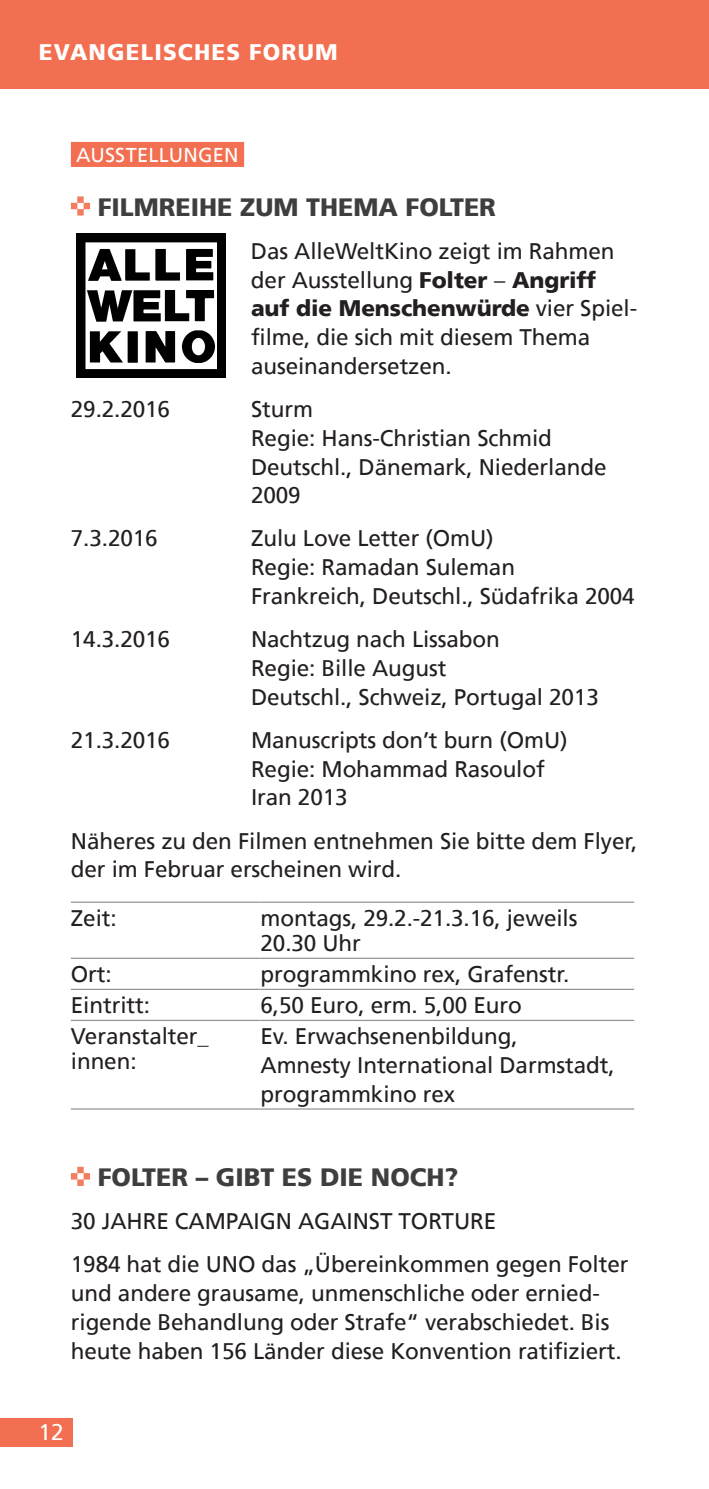
<style>
.page{position:relative;width:709px;height:1489px;background:#fff}
.page>*{position:absolute;margin:0;border:0;box-sizing:border-box;transform-origin:0 0}
.t1{font:900 25px "Frutiger";color:#3e3e3f}
.t2{font:22.5px/28.8px "Frutiger";letter-spacing:-.005em;color:#231f20}
.t3{font:900 22.5px "Frutiger";letter-spacing:.05em;color:#fff}
.t4{font:22.5px "Frutiger";color:#fff}
.t5{font:20px "Frutiger";letter-spacing:.01em;color:#fff}
.s1{font-weight:900}
</style>
<div class="page">
<div style="left:0;top:1417px;width:73px;height:29px;background:#f36f51"></div>
<div style="left:0;top:0;width:709px;height:89px;background:#f36f51"></div>
<div style="left:71px;top:142px;width:173px;height:25px;background:#f36f51"></div>
<svg style="left:71px;top:196px;width:19px;height:19px"></svg>
<hr style="left:71px;top:901px;width:189px;height:1px;background:#939598">
<hr style="left:260px;top:901px;width:374px;height:1px;background:#939598">
<hr style="left:71px;top:957px;width:189px;height:1px;background:#939598">
<hr style="left:260px;top:957px;width:374px;height:1px;background:#939598">
<hr style="left:71px;top:988px;width:189px;height:1px;background:#939598">
<hr style="left:260px;top:988px;width:374px;height:1px;background:#939598">
<hr style="left:71px;top:1019px;width:189px;height:1px;background:#939598">
<hr style="left:260px;top:1019px;width:374px;height:1px;background:#939598">
<hr style="left:71px;top:1108px;width:189px;height:1px;background:#939598">
<hr style="left:260px;top:1108px;width:374px;height:1px;background:#939598">
<svg style="left:71px;top:1166px;width:19px;height:19px"></svg>
<img style="left:77px;top:233px;width:149px;height:144px">
<p class="t3" style="left:39px;top:38px;width:300px">EVANGELISCHES FORUM</p>
<p class="t5" style="left:76px;top:143px;width:164px">AUSSTELLUNGEN</p>
<p class="t1" style="left:98px;top:192px;width:400px">FILMREIHE ZUM THEMA FOLTER</p>
<p class="t2" style="left:251px;top:237px;width:388px">Das AlleWeltKino zeigt im Rahmen der Ausstellung <span class="s1">Folter</span> – <span class="s1">Angriff auf die Menschenwürde</span> vier Spiel&shy;filme, die sich mit diesem Thema auseinandersetzen.</p>
<p class="t2" style="left:71px;top:395px;width:101px">29.2.2016</p>
<p class="t2" style="left:251px;top:395px;width:357px">Sturm<br>Regie: Hans-Christian Schmid<br>Deutschl., Dänemark, Niederlande<br>2009</p>
<p class="t2" style="left:71px;top:524px;width:88px">7.3.2016</p>
<p class="t2" style="left:251px;top:524px;width:385px">Zulu Love Letter (OmU)<br>Regie: Ramadan Suleman<br>Frankreich, Deutschl., Südafrika 2004</p>
<p class="t2" style="left:71px;top:625px;width:101px">14.3.2016</p>
<p class="t2" style="left:251px;top:625px;width:349px">Nachtzug nach Lissabon<br>Regie: Bille August<br>Deutschl., Schweiz, Portugal 2013</p>
<p class="t2" style="left:71px;top:725px;width:101px">21.3.2016</p>
<p class="t2" style="left:251px;top:725px;width:318px">Manuscripts don’t burn (OmU)<br>Regie: Mohammad Rasoulof<br>Iran 2013</p>
<p class="t2" style="left:71px;top:826px;width:568px">Näheres zu den Filmen entnehmen Sie bitte dem Flyer, der im Februar erscheinen wird.</p>
<p class="t2" style="left:71px;top:904px;width:47px">Zeit:</p>
<p class="t2" style="left:260px;top:905px;width:318px;line-height:25px">montags, 29.2.-21.3.16, jeweils<br>20.30 Uhr</p>
<p class="t2" style="left:71px;top:960px;width:42px">Ort:</p>
<p class="t2" style="left:260px;top:960px;width:310px">programmkino rex, Grafenstr.</p>
<p class="t2" style="left:71px;top:991px;width:81px">Eintritt:</p>
<p class="t2" style="left:260px;top:991px;width:263px">6,50 Euro, erm. 5,00 Euro</p>
<p class="t2" style="left:71px;top:1024px;width:139px;line-height:25px">Veranstalter_ innen:</p>
<p class="t2" style="left:260px;top:1022px;width:356px">Ev. Erwachsenenbildung,<br>Amnesty International Darmstadt, programmkino rex</p>
<p class="t1" style="left:98px;top:1161px;width:362px">FOLTER – GIBT ES DIE NOCH?</p>
<p class="t2" style="left:71px;top:1199px;width:559px;line-height:43.2px">30 JAHRE CAMPAIGN AGAINST TORTURE<br>1984 hat die UNO das „Übereinkommen gegen Folter</p>
<p class="t2" style="left:71px;top:1278px;width:552px">und andere grausame, unmenschliche oder ernied&shy;rigende Behandlung oder Strafe“ verabschiedet. Bis heute haben 156 Länder diese Konvention ratifiziert.</p>
<p class="t4" style="left:39px;top:1418px;width:26px">12</p>
</div>
